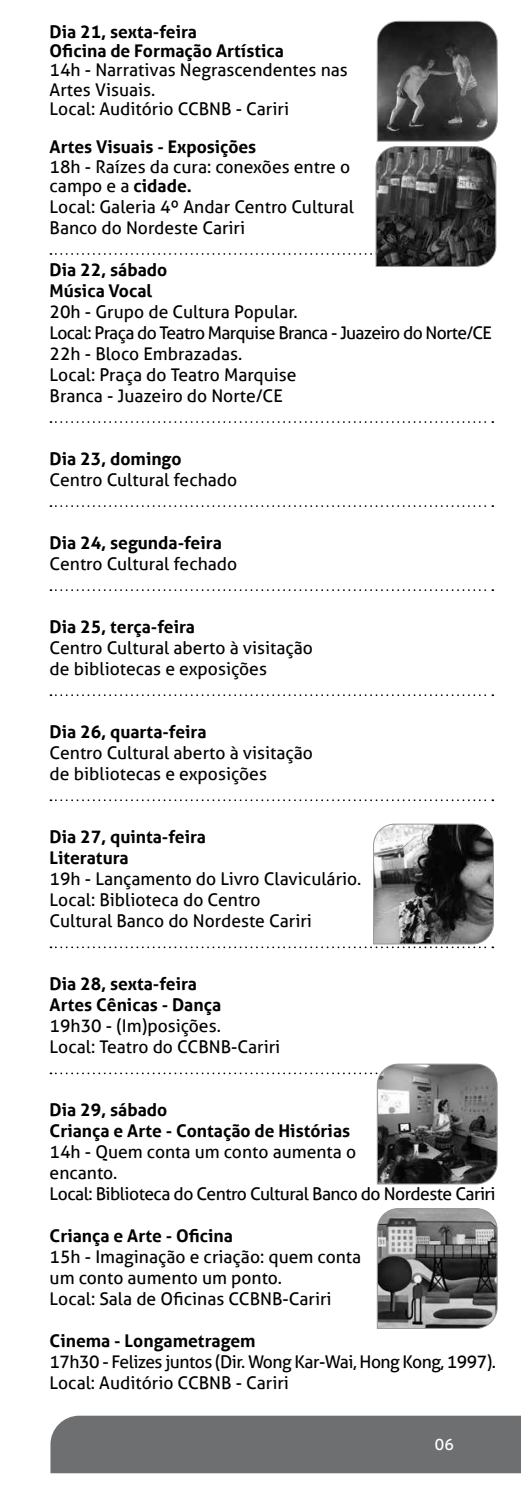
<style>
.page{position:relative;width:521px;height:1489px;background:#fff}
.page>*{position:absolute;margin:0;border:0;box-sizing:border-box;transform-origin:0 0}
.t1{font:17.5px/21px "Aller";color:#000}
.t2{font:700 17.5px/21px "Aller";color:#000}
.t3{font:17.5px/21px "Aller";letter-spacing:-.03em;color:#000}
.t4{font:15.75px "Aller";color:#fff}
.s1{font-weight:700}
</style>
<div class="page">
<div style="left:50px;top:1415px;width:471px;height:57px;background:#6e6f71"></div>
<svg style="left:50px;top:421px;width:443px;height:2px"></svg>
<svg style="left:50px;top:505px;width:443px;height:2px"></svg>
<svg style="left:50px;top:589px;width:443px;height:2px"></svg>
<svg style="left:50px;top:694px;width:443px;height:2px"></svg>
<svg style="left:50px;top:799px;width:443px;height:2px"></svg>
<svg style="left:50px;top:823px;width:444px;height:125px"></svg>
<svg style="left:50px;top:1063px;width:447px;height:121px"></svg>
<svg style="left:377px;top:1208px;width:120px;height:120px;background:#6d6d6d"></svg>
<svg style="left:50px;top:21px;width:447px;height:246px"></svg>
<p class="t2" style="left:50px;top:22px;width:236px;line-height:19.2px">Dia 21, sexta-feira<br>Oficina de Formação Artística</p>
<p class="t1" style="left:50px;top:60px;width:300px;line-height:19.2px">14h - Narrativas Negrascendentes nas<br>Artes Visuais.<br>Local: Auditório CCBNB - Cariri</p>
<p class="t2" style="left:50px;top:136px;width:208px">Artes Visuais - Exposições</p>
<p class="t1" style="left:50px;top:157px;width:302px;line-height:19.2px">18h - Raízes da cura: conexões entre o campo e a <span class="s1">cidade.</span></p>
<p class="t1" style="left:50px;top:196px;width:306px">Local: Galeria 4º Andar Centro Cultural<br>Banco do Nordeste Cariri</p>
<p class="t2" style="left:50px;top:259px;width:119px">Dia 22, sábado<br>Música Vocal</p>
<p class="t1" style="left:50px;top:301px;width:444px">20h - Grupo de Cultura Popular.<br>Local: Praça do Teatro Marquise Branca - Juazeiro do Norte/CE 22h - Bloco Embrazadas.<br>Local: Praça do Teatro Marquise<br>Branca - Juazeiro do Norte/CE</p>
<p class="t2" style="left:50px;top:448px;width:133px">Dia 23, domingo</p>
<p class="t1" style="left:50px;top:469px;width:189px">Centro Cultural fechado</p>
<p class="t2" style="left:50px;top:532px;width:174px">Dia 24, segunda-feira</p>
<p class="t1" style="left:50px;top:553px;width:189px">Centro Cultural fechado</p>
<p class="t2" style="left:50px;top:616px;width:147px">Dia 25, terça-feira</p>
<p class="t1" style="left:50px;top:637px;width:265px">Centro Cultural aberto à visitação de bibliotecas e exposições</p>
<p class="t2" style="left:50px;top:721px;width:158px">Dia 26, quarta-feira</p>
<p class="t1" style="left:50px;top:742px;width:265px">Centro Cultural aberto à visitação de bibliotecas e exposições</p>
<p class="t2" style="left:50px;top:826px;width:158px">Dia 27, quinta-feira<br>Literatura</p>
<p class="t1" style="left:50px;top:868px;width:313px">19h - Lançamento do Livro Claviculário.<br>Local: Biblioteca do Centro<br>Cultural Banco do Nordeste Cariri</p>
<p class="t2" style="left:50px;top:973px;width:173px">Dia 28, sexta-feira<br>Artes Cênicas - Dança</p>
<p class="t1" style="left:50px;top:1015px;width:232px">19h30 - (Im)posições.<br>Local: Teatro do CCBNB-Cariri</p>
<p class="t2" style="left:50px;top:1099px;width:302px">Dia 29, sábado<br>Criança e Arte - Contação de Histórias</p>
<p class="t3" style="left:50px;top:1141px;width:447px">14h - Quem conta um conto aumenta o<br>encanto.<br>Local: Biblioteca do Centro Cultural Banco do Nordeste Cariri</p>
<p class="t2" style="left:50px;top:1225px;width:185px">Criança e Arte - Oficina</p>
<p class="t1" style="left:50px;top:1246px;width:313px">15h - Imaginação e criação: quem conta um conto aumento um ponto.<br>Local: Sala de Oficinas CCBNB-Cariri</p>
<p class="t2" style="left:50px;top:1330px;width:207px">Cinema - Longametragem</p>
<p class="t3" style="left:50px;top:1351px;width:448px">17h30 - Felizes juntos (Dir. Wong Kar-Wai, Hong Kong, 1997).<br>Local: Auditório CCBNB - Cariri</p>
<p class="t4" style="left:435px;top:1434px;width:20px">06</p>
</div>
